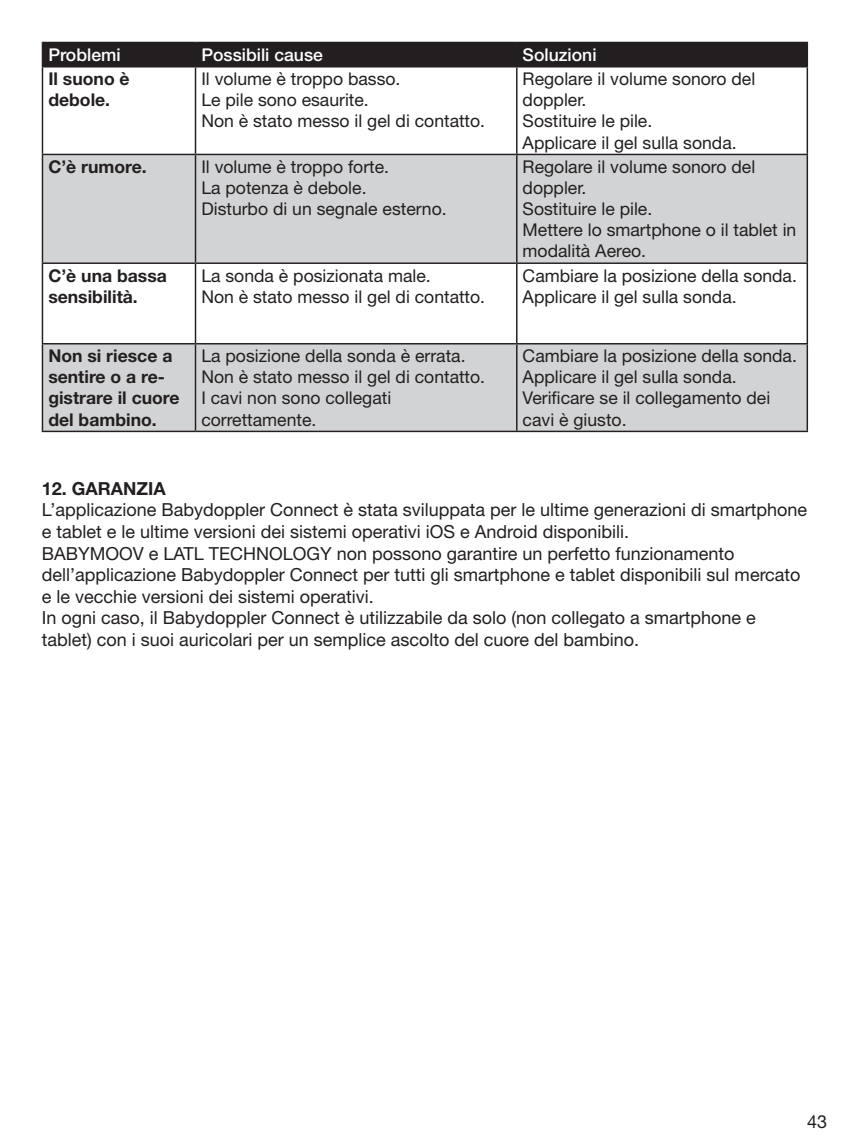
<style>
.page{position:relative;width:849px;height:1147px;background:#fff}
.page>*{position:absolute;margin:0;border:0;box-sizing:border-box;transform-origin:0 0}
.t1{font:18px/21.6px "Helvetica Neue LT Pro";color:#231f20}
.t2{font:700 18px "Helvetica Neue LT Pro";color:#231f20}
.t3{font:17.7px/21px "Helvetica Neue LT Pro";color:#231f20}
.t4{font:700 17.7px/21px "Helvetica Neue LT Pro";color:#231f20}
.t5{font:500 17.7px "Helvetica Neue LT Pro";color:#fff}
</style>
<div class="page">
<svg style="left:43px;top:155px;width:763px;height:275px;fill:#d1d3d4"></svg>
<hr style="left:517px;top:42px;width:291px;height:1px;background:#231f20">
<div style="left:42px;top:42px;width:764px;height:24px;background:#231f20"></div>
<hr style="left:806px;top:43px;width:2px;height:23px;background:#231f20">
<hr style="left:42px;top:66px;width:153px;height:1px;background:#231f20">
<hr style="left:42px;top:67px;width:1px;height:87px;background:#231f20">
<hr style="left:195px;top:66px;width:322px;height:1px;background:#231f20">
<hr style="left:195px;top:67px;width:1px;height:87px;background:#231f20">
<hr style="left:517px;top:66px;width:291px;height:1px;background:#231f20">
<hr style="left:516px;top:67px;width:1px;height:87px;background:#231f20">
<hr style="left:806px;top:67px;width:2px;height:87px;background:#231f20">
<hr style="left:42px;top:154px;width:153px;height:1px;background:#231f20">
<hr style="left:42px;top:155px;width:1px;height:107px;background:#231f20">
<hr style="left:195px;top:154px;width:322px;height:1px;background:#231f20">
<hr style="left:195px;top:155px;width:1px;height:107px;background:#231f20">
<hr style="left:517px;top:154px;width:291px;height:1px;background:#231f20">
<hr style="left:516px;top:155px;width:1px;height:107px;background:#231f20">
<hr style="left:806px;top:155px;width:2px;height:107px;background:#231f20">
<hr style="left:42px;top:262px;width:153px;height:2px;background:#231f20">
<hr style="left:42px;top:264px;width:1px;height:79px;background:#231f20">
<hr style="left:195px;top:262px;width:322px;height:2px;background:#231f20">
<hr style="left:195px;top:264px;width:1px;height:79px;background:#231f20">
<hr style="left:517px;top:262px;width:291px;height:2px;background:#231f20">
<hr style="left:516px;top:264px;width:1px;height:79px;background:#231f20">
<hr style="left:806px;top:264px;width:2px;height:79px;background:#231f20">
<hr style="left:42px;top:343px;width:153px;height:1px;background:#231f20">
<hr style="left:42px;top:344px;width:1px;height:86px;background:#231f20">
<hr style="left:195px;top:343px;width:322px;height:1px;background:#231f20">
<hr style="left:195px;top:344px;width:1px;height:86px;background:#231f20">
<hr style="left:517px;top:343px;width:291px;height:1px;background:#231f20">
<hr style="left:516px;top:344px;width:1px;height:86px;background:#231f20">
<hr style="left:806px;top:344px;width:2px;height:86px;background:#231f20">
<hr style="left:42px;top:430px;width:153px;height:2px;background:#231f20">
<hr style="left:195px;top:430px;width:613px;height:2px;background:#231f20">
<p class="t5" style="left:48px;top:44px;width:74px">Problemi</p>
<p class="t5" style="left:201px;top:44px;width:123px">Possibili cause</p>
<p class="t5" style="left:523px;top:44px;width:75px">Soluzioni</p>
<p class="t4" style="left:48px;top:71px;width:83px">Il suono è debole.</p>
<p class="t3" style="left:201px;top:71px;width:285px">Il volume è troppo basso.<br>Le pile sono esaurite.<br>Non è stato messo il gel di contatto.</p>
<p class="t3" style="left:523px;top:71px;width:234px">Regolare il volume sonoro del doppler.<br>Sostituire le pile.<br>Applicare il gel sulla sonda.</p>
<p class="t4" style="left:48px;top:158px;width:100px">C’è rumore.</p>
<p class="t3" style="left:201px;top:158px;width:247px">Il volume è troppo forte.<br>La potenza è debole.<br>Disturbo di un segnale esterno.</p>
<p class="t3" style="left:523px;top:158px;width:275px">Regolare il volume sonoro del doppler.<br>Sostituire le pile.<br>Mettere lo smartphone o il tablet in modalità Aereo.</p>
<p class="t4" style="left:48px;top:267px;width:120px">C’è una bassa sensibilità.</p>
<p class="t3" style="left:201px;top:267px;width:285px">La sonda è posizionata male.<br>Non è stato messo il gel di contatto.</p>
<p class="t3" style="left:523px;top:267px;width:276px">Cambiare la posizione della sonda.<br>Applicare il gel sulla sonda.</p>
<p class="t4" style="left:48px;top:347px;width:133px">Non si riesce a sentire o a re&shy;gistrare il cuore del bambino.</p>
<p class="t3" style="left:201px;top:347px;width:285px">La posizione della sonda è errata.<br>Non è stato messo il gel di contatto.<br>I cavi non sono collegati correttamente.</p>
<p class="t3" style="left:523px;top:347px;width:276px">Cambiare la posizione della sonda.<br>Applicare il gel sulla sonda.<br>Verificare se il collegamento dei cavi è giusto.</p>
<p class="t2" style="left:42px;top:482px;width:125px">12. GARANZIA</p>
<p class="t1" style="left:42px;top:501px;width:767px">L’applicazione Babydoppler Connect è stata sviluppata per le ultime generazioni di smartphone e tablet e le ultime versioni dei sistemi operativi iOS e Android disponibili.<br>BABYMOOV e LATL TECHNOLOGY non possono garantire un perfetto funzionamento dell’applicazione Babydoppler Connect per tutti gli smartphone e tablet disponibili sul mercato e le vecchie versioni dei sistemi operativi.<br>In ogni caso, il Babydoppler Connect è utilizzabile da solo (non collegato a smartphone e tablet) con i suoi auricolari per un semplice ascolto del cuore del bambino.</p>
<p class="t1" style="left:807px;top:1112px;width:22px">43</p>
</div>
